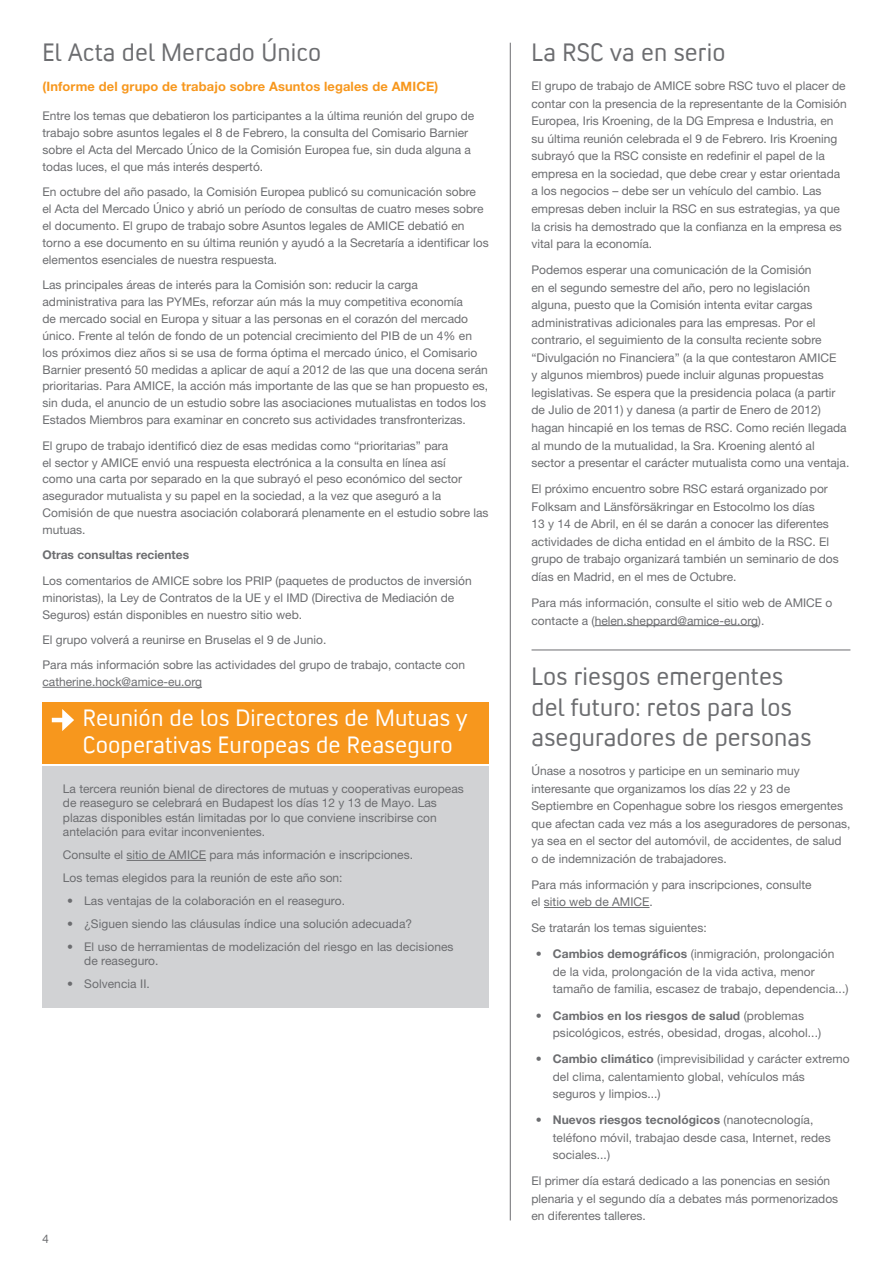
<style>
.page{position:relative;width:893px;height:1263px;background:#fff}
.page>*{position:absolute;margin:0;border:0;box-sizing:border-box;transform-origin:0 0}
.t1{font:25.5px/30.2px "Convection";letter-spacing:.005em;color:#6c6d70}
.t2{font:24px/27px "Convection";letter-spacing:.005em;color:#fff}
.t3{font:700 12.9px "Helvetica Neue LT Std";letter-spacing:.01em;color:#f7971d}
.t4{font:12px/17.5px "Helvetica Neue LT Std";color:#6c6d70}
.t5{font:700 12px "Helvetica Neue LT Std";color:#6c6d70}
.t6{font:12px "Convection";color:#6c6d70}
.s1{font-weight:700}
</style>
<div class="page">
<hr style="left:510px;top:43px;width:1px;height:1177px;background:#6c6d70">
<div style="left:43px;top:766px;width:446px;height:242px;background:#d1d2d4"></div>
<div style="left:43px;top:702px;width:446px;height:61px;background:#f7971d"></div>
<hr style="left:52px;top:718px;width:14px;height:4px;background:#fff">
<svg style="left:62px;top:709px;width:12px;height:22px"></svg>
<hr style="left:127px;top:860px;width:79px;height:1px;background:#6c6d70">
<hr style="left:595px;top:625px;width:163px;height:1px;background:#6c6d70">
<hr style="left:531px;top:650px;width:319px;height:1px;background:#6c6d70">
<hr style="left:544px;top:907px;width:105px;height:1px;background:#6c6d70">
<hr style="left:43px;top:687px;width:159px;height:1px;background:#6c6d70">
<h1 class="t1" style="left:43px;top:36px;width:280px">El Acta del Mercado Único</h1>
<p class="t3" style="left:43px;top:78px;width:397px">(Informe del grupo de trabajo sobre Asuntos legales de AMICE)</p>
<p class="t4" style="left:43px;top:108px;width:433px;line-height:16.8px">Entre los temas que debatieron los participantes a la última reunión del grupo de trabajo sobre asuntos legales el 8 de Febrero, la consulta del Comisario Barnier sobre el Acta del Mercado Único de la Comisión Europea fue, sin duda alguna a todas luces, el que más interés despertó.</p>
<p class="t4" style="left:43px;top:184px;width:448px;line-height:16.8px">En octubre del año pasado, la Comisión Europea publicó su comunicación sobre<br>el Acta del Mercado Único y abrió un período de consultas de cuatro meses sobre el documento. El grupo de trabajo sobre Asuntos legales de AMICE debatió en torno a ese documento en su última reunión y ayudó a la Secretaría a identificar los elementos esenciales de nuestra respuesta.</p>
<p class="t4" style="left:43px;top:276px;width:447px;line-height:16.8px">Las principales áreas de interés para la Comisión son: reducir la carga administrativa para las PYMEs, reforzar aún más la muy competitiva economía<br>de mercado social en Europa y situar a las personas en el corazón del mercado único. Frente al telón de fondo de un potencial crecimiento del PIB de un 4% en los próximos diez años si se usa de forma óptima el mercado único, el Comisario Barnier presentó 50 medidas a aplicar de aquí a 2012 de las que una docena serán prioritarias. Para AMICE, la acción más importante de las que se han propuesto es, sin duda, el anuncio de un estudio sobre las asociaciones mutualistas en todos los Estados Miembros para examinar en concreto sus actividades transfronterizas.</p>
<p class="t4" style="left:43px;top:437px;width:448px;line-height:16.8px">El grupo de trabajo identificó diez de esas medidas como “prioritarias” para<br>el sector y AMICE envió una respuesta electrónica a la consulta en línea así<br>como una carta por separado en la que subrayó el peso económico del sector asegurador mutualista y su papel en la sociedad, a la vez que aseguró a la Comisión de que nuestra asociación colaborará plenamente en el estudio sobre las mutuas.</p>
<p class="t5" style="left:43px;top:548px;width:148px">Otras consultas recientes</p>
<p class="t4" style="left:43px;top:572px;width:431px;line-height:16.8px">Los comentarios de AMICE sobre los PRIP (paquetes de productos de inversión minoristas), la Ley de Contratos de la UE y el IMD (Directiva de Mediación de<br>Seguros) están disponibles en nuestro sitio web.</p>
<p class="t4" style="left:43px;top:627px;width:424px;line-height:25.3px">El grupo volverá a reunirse en Bruselas el 9 de Junio.<br>Para más información sobre las actividades del grupo de trabajo, contacte con</p>
<p class="t4" style="left:43px;top:673px;width:161px">catherine.hock@amice-eu.org</p>
<h2 class="t2" style="left:83px;top:703px;width:386px">Reunión de los Directores de Mutuas y<br>Cooperativas Europeas de Reaseguro</h2>
<p class="t4" style="left:63px;top:781px;width:402px;line-height:14.4px">La tercera reunión bienal de directores de mutuas y cooperativas europeas de reaseguro se celebrará en Budapest los días 12 y 13 de Mayo. Las plazas disponibles están limitadas por lo que conviene inscribirse con antelación para evitar inconvenientes.</p>
<p class="t4" style="left:63px;top:843px;width:352px;line-height:23px">Consulte el sitio de AMICE para más información e inscripciones.<br>Los temas elegidos para la reunión de este año son:</p>
<p class="t4" style="left:67px;top:892px;width:279px">• Las ventajas de la colaboración en el reaseguro.</p>
<p class="t4" style="left:67px;top:915px;width:346px">• ¿Siguen siendo las cláusulas índice una solución adecuada?</p>
<p class="t4" style="left:84px;top:939px;width:371px;line-height:14.4px;text-indent:-17px">• El uso de herramientas de modelización del riesgo en las decisiones de reaseguro.</p>
<p class="t4" style="left:67px;top:975px;width:84px">• Solvencia II.</p>
<p class="t6" style="left:43px;top:1231px;width:8px">4</p>
<h1 class="t1" style="left:531px;top:36px;width:195px">La RSC va en serio</h1>
<p class="t4" style="left:531px;top:77px;width:317px">El grupo de trabajo de AMICE sobre RSC tuvo el placer de contar con la presencia de la representante de la Comisión Europea, Iris Kroening, de la DG Empresa e Industria, en su última reunión celebrada el 9 de Febrero. Iris Kroening subrayó que la RSC consiste en redefinir el papel de la empresa en la sociedad, que debe crear y estar orientada a los negocios – debe ser un vehículo del cambio. Las empresas deben incluir la RSC en sus estrategias, ya que la crisis ha demostrado que la confianza en la empresa es vital para la economía.</p>
<p class="t4" style="left:531px;top:261px;width:319px">Podemos esperar una comunicación de la Comisión<br>en el segundo semestre del año, pero no legislación alguna, puesto que la Comisión intenta evitar cargas administrativas adicionales para las empresas. Por el contrario, el seguimiento de la consulta reciente sobre “Divulgación no Financiera” (a la que contestaron AMICE<br>y algunos miembros) puede incluir algunas propuestas legislativas. Se espera que la presidencia polaca (a partir de Julio de 2011) y danesa (a partir de Enero de 2012) hagan hincapié en los temas de RSC. Como recién llegada al mundo de la mutualidad, la Sra. Kroening alentó al sector a presentar el carácter mutualista como una ventaja.</p>
<p class="t4" style="left:531px;top:480px;width:309px">El próximo encuentro sobre RSC estará organizado por Folksam and Länsförsäkringar en Estocolmo los días<br>13 y 14 de Abril, en él se darán a conocer las diferentes actividades de dicha entidad en el ámbito de la RSC. El grupo de trabajo organizará también un seminario de dos días en Madrid, en el mes de Octubre.</p>
<p class="t4" style="left:531px;top:594px;width:302px">Para más información, consulte el sitio web de AMICE o contacte a (helen.sheppard@amice-eu.org).</p>
<h1 class="t1" style="left:531px;top:660px;width:281px">Los riesgos emergentes del futuro: retos para los aseguradores de personas</h1>
<p class="t4" style="left:531px;top:762px;width:320px">Únase a nosotros y participe en un seminario muy interesante que organizamos los días 22 y 23 de Septiembre en Copenhague sobre los riesgos emergentes que afectan cada vez más a los aseguradores de personas, ya sea en el sector del automóvil, de accidentes, de salud o de indemnización de trabajadores.</p>
<p class="t4" style="left:531px;top:875px;width:282px">Para más información y para inscripciones, consulte el sitio web de AMICE.</p>
<p class="t4" style="left:531px;top:919px;width:177px">Se tratarán los temas siguientes:</p>
<p class="t4" style="left:553px;top:945px;width:297px;text-indent:-17px"><span class="s1">• Cambios demográficos</span> (inmigración, prolongación de la vida, prolongación de la vida activa, menor tamaño de familia, escasez de trabajo, dependencia...)</p>
<p class="t4" style="left:553px;top:1006px;width:270px;text-indent:-17px"><span class="s1">• Cambios en los riesgos de salud</span> (problemas psicológicos, estrés, obesidad, drogas, alcohol...)</p>
<p class="t4" style="left:553px;top:1050px;width:298px;text-indent:-17px"><span class="s1">• Cambio climático</span> (imprevisibilidad y carácter extremo del clima, calentamiento global, vehículos más seguros y limpios...)</p>
<p class="t4" style="left:553px;top:1111px;width:279px;text-indent:-17px"><span class="s1">• Nuevos riesgos tecnológicos</span> (nanotecnología, teléfono móvil, trabajao desde casa, Internet, redes sociales...)</p>
<p class="t4" style="left:531px;top:1172px;width:308px">El primer día estará dedicado a las ponencias en sesión plenaria y el segundo día a debates más pormenorizados en diferentes talleres.</p>
</div>
